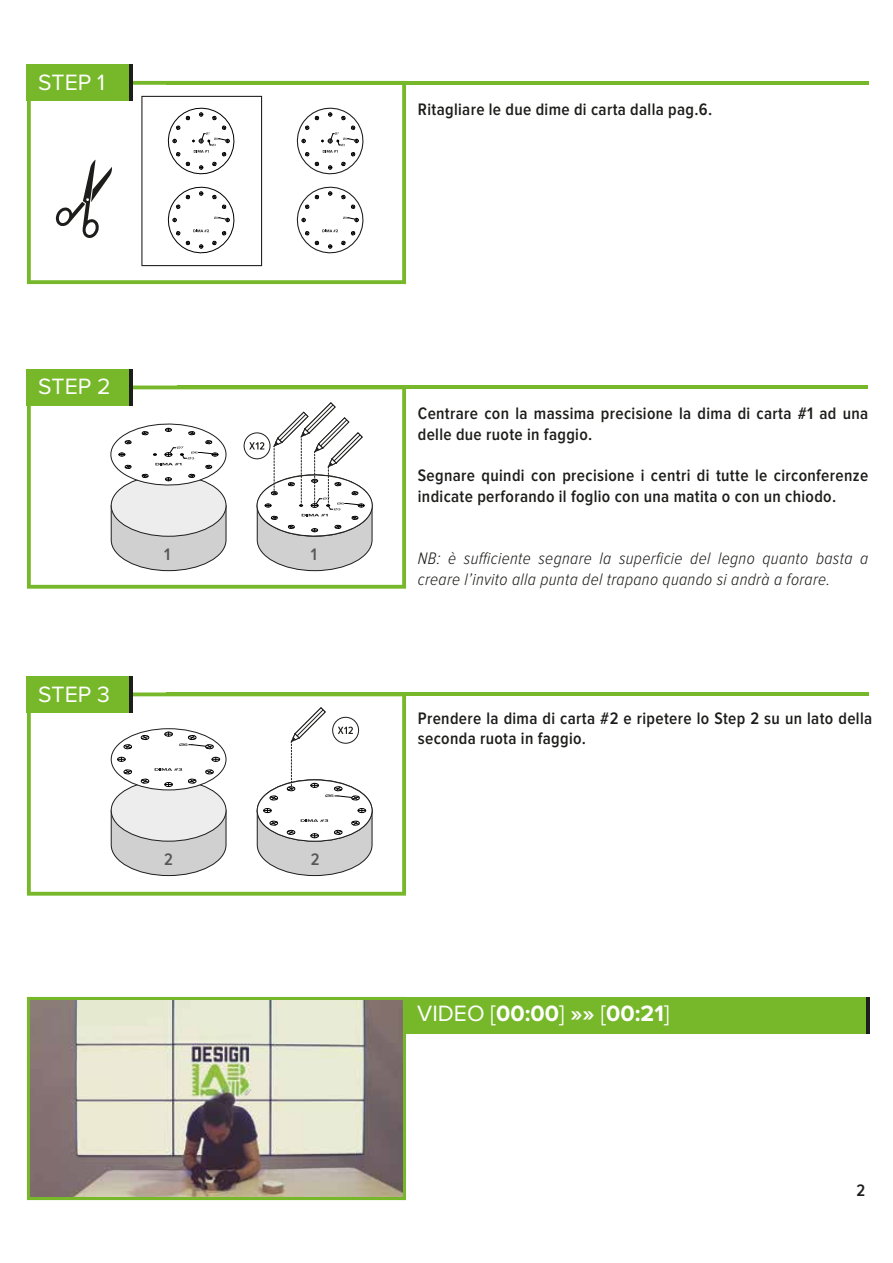
<style>
.page{position:relative;width:893px;height:1263px;background:#fff}
.page>*{position:absolute;margin:0;border:0;box-sizing:border-box;transform-origin:0 0}
.t1{font:700 22.95px "Proxima Nova";color:#fff}
.t2{font:22.95px "Proxima Nova";color:#fff}
.t3{font:600 17.25px/20.7px "Proxima Nova Cond";letter-spacing:.02em;color:#1d1d1b}
.t4{font:italic 300 17.25px/20.7px "Proxima Nova Cond";letter-spacing:.02em;color:#1d1d1b}
.t5{font:600 17.25px "Proxima Nova Cond";color:#575756}
.t6{font:3.6px "Arial";color:#000101;scale:1.87 1}
.s1{font-weight:400}
</style>
<div class="page">
<svg style="left:27px;top:81px;width:379px;height:203px"></svg>
<div style="left:27px;top:64px;width:102px;height:37px;background:#76b82a"></div>
<hr style="left:129px;top:64px;width:3px;height:37px;background:#1d1d1b">
<hr style="left:166px;top:81px;width:702px;height:3px;background:#76b82a">
<svg style="left:27px;top:997px;width:379px;height:203px;background:#83b243"></svg>
<div style="left:406px;top:997px;width:462px;height:36px;background:#76b82a"></div>
<svg style="left:27px;top:385px;width:379px;height:204px"></svg>
<hr style="left:129px;top:369px;width:3px;height:37px;background:#1d1d1b">
<div style="left:27px;top:369px;width:102px;height:37px;background:#76b82a"></div>
<hr style="left:177px;top:386px;width:691px;height:3px;background:#76b82a">
<hr style="left:866px;top:997px;width:4px;height:36px;background:#1d1d1b">
<img style="left:31px;top:1001px;width:371px;height:195px">
<svg style="left:111px;top:505px;width:116px;height:66px;background:#cdcdcd"></svg>
<div style="left:111px;top:475px;width:115px;height:61px;background:#ededed;border-radius:50%"></div>
<div style="left:141px;top:96px;width:121px;height:170px;border:1px solid #1d1d1b"></div>
<svg style="left:163px;top:103px;width:76px;height:155px"></svg>
<svg style="left:291px;top:102px;width:77px;height:157px"></svg>
<svg style="left:56px;top:160px;width:56px;height:78px"></svg>
<svg style="left:102px;top:419px;width:132px;height:71px"></svg>
<svg style="left:244px;top:433px;width:26px;height:26px"></svg>
<div style="left:244px;top:432px;width:26px;height:27px;border:1px solid #1d1d1b;border-radius:50%"></div>
<svg style="left:248px;top:402px;width:132px;height:169px"></svg>
<svg style="left:27px;top:692px;width:379px;height:204px"></svg>
<div style="left:27px;top:676px;width:102px;height:36px;background:#76b82a"></div>
<hr style="left:129px;top:676px;width:3px;height:36px;background:#1d1d1b">
<hr style="left:166px;top:692px;width:702px;height:4px;background:#76b82a">
<div style="left:257px;top:780px;width:115px;height:61px;background:#fff;border-radius:50%"></div>
<svg style="left:269px;top:796px;width:9px;height:5px"></svg>
<svg style="left:334px;top:786px;width:26px;height:14px"></svg>
<svg style="left:111px;top:810px;width:116px;height:66px;background:#cdcdcd"></svg>
<div style="left:111px;top:780px;width:115px;height:61px;background:#ededed;border-radius:50%"></div>
<svg style="left:287px;top:707px;width:39px;height:84px"></svg>
<div style="left:111px;top:729px;width:115px;height:61px;background:#fff;border-radius:50%"></div>
<div style="left:111px;top:728px;width:115px;height:62px;border:1px solid #1d1d1b;border-radius:50%"></div>
<div style="left:165px;top:782px;width:8px;height:5px;border:1px solid #000101;border-radius:50%"></div>
<svg style="left:165px;top:782px;width:7px;height:4px"></svg>
<svg style="left:188px;top:779px;width:9px;height:4px"></svg>
<svg style="left:205px;top:769px;width:9px;height:5px"></svg>
<svg style="left:212px;top:757px;width:8px;height:4px"></svg>
<svg style="left:165px;top:732px;width:8px;height:4px"></svg>
<svg style="left:141px;top:735px;width:8px;height:5px"></svg>
<svg style="left:123px;top:744px;width:9px;height:5px"></svg>
<svg style="left:117px;top:757px;width:8px;height:4px"></svg>
<svg style="left:123px;top:769px;width:9px;height:5px"></svg>
<svg style="left:141px;top:778px;width:9px;height:6px"></svg>
<svg style="left:187px;top:735px;width:27px;height:14px"></svg>
<div style="left:333px;top:717px;width:26px;height:26px;background:#fff;border-radius:50%"></div>
<div style="left:332px;top:717px;width:27px;height:27px;border:1px solid #1d1d1b;border-radius:50%"></div>
<svg style="left:338px;top:727px;width:15px;height:7px"></svg>
<svg style="left:155px;top:768px;width:27px;height:3px"></svg>
<svg style="left:257px;top:808px;width:116px;height:68px"></svg>
<h1 class="t2" style="left:38px;top:72px;width:68px">STEP 1</h1>
<p class="t3" style="left:418px;top:100px;width:296px">Ritagliare le due dime di carta dalla pag.6.</p>
<h1 class="t2" style="left:38px;top:376px;width:74px">STEP 2</h1>
<h1 class="t2" style="left:38px;top:684px;width:73px">STEP 3</h1>
<p class="t5" style="left:164px;top:547px;width:8px">1</p>
<p class="t5" style="left:311px;top:547px;width:8px">1</p>
<p class="t6" style="left:179px;top:743px;width:6px">Ø6</p>
<p class="t6" style="left:325px;top:794px;width:6px">Ø6</p>
<p class="t5" style="left:164px;top:852px;width:10px">2</p>
<p class="t5" style="left:311px;top:852px;width:10px">2</p>
<p class="t3" style="left:418px;top:403px;width:452px">Centrare con la massima precisione la dima di carta #1 ad una delle due ruote in faggio.</p>
<p class="t3" style="left:418px;top:466px;width:452px">Segnare quindi con precisione i centri di tutte le circonferenze indicate perforando il foglio con una matita o con un chiodo.</p>
<p class="t4" style="left:418px;top:548px;width:452px">NB: è sufficiente segnare la superficie del legno quanto basta a creare l’invito alla punta del trapano quando si andrà a forare.</p>
<p class="t3" style="left:418px;top:708px;width:456px">Prendere la dima di carta #2 e ripetere lo Step 2 su un lato della seconda ruota in faggio.</p>
<h1 class="t1" style="left:417px;top:1003px;width:254px"><span class="s1">VIDEO [</span>00:00<span class="s1">]</span> »» <span class="s1">[</span>00:21<span class="s1">]</span></h1>
<p class="t3" style="left:856px;top:1181px;width:10px">2</p>
</div>
